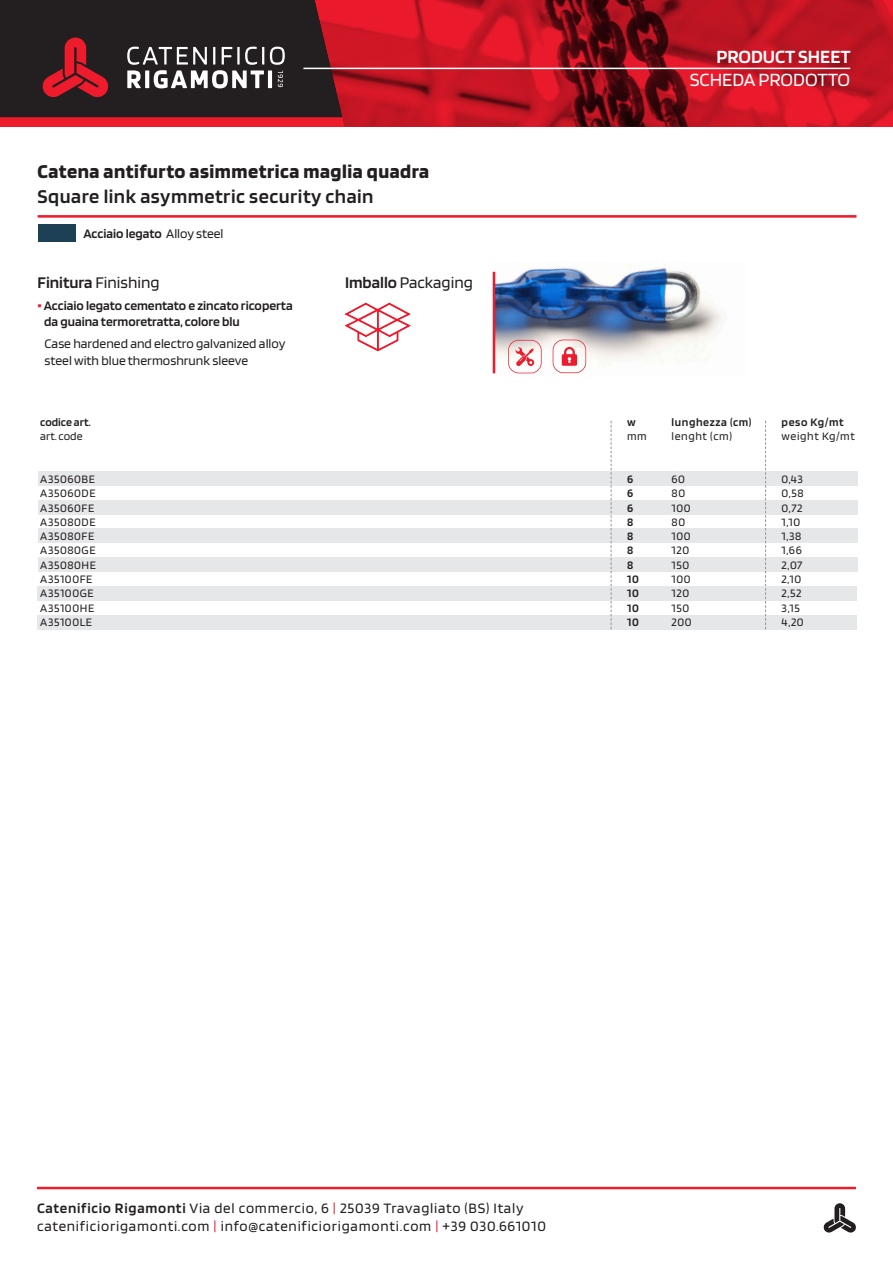
<style>
.page{position:relative;width:893px;height:1263px;background:#fff}
.page>*{position:absolute;margin:0;border:0;box-sizing:border-box;transform-origin:0 0}
.t1{font:700 20.4px "Blinker";letter-spacing:.025em;color:#231f20}
.t2{font:600 20.4px "Blinker";letter-spacing:.025em;color:#231f20}
.t3{font:19.5px "Blinker";color:#fff}
.t4{font:600 19.5px "Blinker";color:#fff}
.t5{font:16.95px "Blinker";color:#231f20}
.t6{font:15px/18px "Blinker";letter-spacing:.05em;color:#231f20}
.t7{font:600 13.65px "Blinker";color:#231f20}
.t8{font:13.65px "Blinker";color:#231f20}
.t9{font:11.85px "Blinker";letter-spacing:.05em;color:#231f20}
.t10{font:600 11.85px "Blinker";letter-spacing:.05em;color:#231f20}
.t11{font:600 11.85px "Blinker";color:#231f20}
.s1{font-weight:400}
.s2{font-weight:600}
.s3{font-weight:800;color:#ee1b2d}
.s4{color:#ee1b2d}
</style>
<div class="page">
<svg style="left:0;top:0;width:893px;height:127px;background:#b81522"></svg>
<svg style="left:0;top:0;width:342px;height:117px;background:#3c2a2c"></svg>
<hr style="left:303px;top:68px;width:547px;height:1px;background:#fff">
<hr style="left:37px;top:1187px;width:819px;height:2px;background:#ee1b2d">
<svg style="left:823px;top:1203px;width:33px;height:30px"></svg>
<div style="left:38px;top:615px;width:819px;height:14px;background:#e6e7e9"></div>
<div style="left:38px;top:586px;width:819px;height:15px;background:#e6e7e9"></div>
<div style="left:38px;top:557px;width:819px;height:15px;background:#e6e7e9"></div>
<hr style="left:38px;top:215px;width:818px;height:3px;background:#ee1b2d">
<div style="left:38px;top:472px;width:819px;height:14px;background:#e6e7e9"></div>
<div style="left:38px;top:500px;width:819px;height:14px;background:#e6e7e9"></div>
<div style="left:38px;top:529px;width:819px;height:14px;background:#e6e7e9"></div>
<img style="left:495px;top:264px;width:228px;height:110px">
<hr style="left:493px;top:272px;width:2px;height:101px;background:#ee1b2d">
<svg style="left:765px;top:421px;width:1px;height:208px"></svg>
<svg style="left:611px;top:421px;width:1px;height:208px"></svg>
<div style="left:38px;top:225px;width:38px;height:17px;background:#1d4054"></div>
<svg style="left:508px;top:340px;width:34px;height:33px"></svg>
<svg style="left:553px;top:340px;width:33px;height:33px"></svg>
<svg style="left:345px;top:303px;width:66px;height:48px"></svg>
<p class="t1" style="left:38px;top:161px;width:393px">Catena antifurto asimmetrica maglia quadra</p>
<p class="t2" style="left:38px;top:186px;width:337px">Square link asymmetric security chain</p>
<p class="t7" style="left:83px;top:226px;width:142px">Acciaio legato <span class="s1">Alloy steel</span></p>
<p class="t5" style="left:38px;top:274px;width:124px"><span class="s2">Finitura</span> Finishing</p>
<p class="t7" style="left:38px;top:299px;width:257px"><span class="s3">•</span> Acciaio legato cementato e zincato ricoperta</p>
<p class="t7" style="left:44px;top:315px;width:197px">da guaina termoretratta, colore blu</p>
<p class="t8" style="left:45px;top:337px;width:242px">Case hardened and electro galvanized alloy</p>
<p class="t8" style="left:45px;top:353px;width:205px">steel with blue thermoshrunk sleeve</p>
<p class="t11" style="left:40px;top:416px;width:52px">codice art.</p>
<p class="t9" style="left:40px;top:430px;width:44px">art. code</p>
<p class="t9" style="left:40px;top:473px;width:56px">A35060BE</p>
<p class="t9" style="left:40px;top:487px;width:57px">A35060DE</p>
<p class="t9" style="left:40px;top:502px;width:56px">A35060FE</p>
<p class="t9" style="left:40px;top:516px;width:57px">A35080DE</p>
<p class="t9" style="left:40px;top:530px;width:56px">A35080FE</p>
<p class="t9" style="left:40px;top:544px;width:57px">A35080GE</p>
<p class="t9" style="left:40px;top:559px;width:57px">A35080HE</p>
<p class="t9" style="left:40px;top:573px;width:54px">A35100FE</p>
<p class="t9" style="left:40px;top:587px;width:55px">A35100GE</p>
<p class="t9" style="left:40px;top:602px;width:55px">A35100HE</p>
<p class="t9" style="left:40px;top:616px;width:53px">A35100LE</p>
<p class="t5" style="left:345px;top:274px;width:129px"><span class="s2">Imballo</span> Packaging</p>
<h2 class="t4" style="left:716px;top:46px;width:136px">PRODUCT SHEET</h2>
<h2 class="t3" style="left:690px;top:70px;width:162px">SCHEDA PRODOTTO</h2>
<p class="t10" style="left:627px;top:416px;width:10px">w</p>
<p class="t9" style="left:627px;top:430px;width:21px">mm</p>
<p class="t10" style="left:627px;top:473px;width:8px">6</p>
<p class="t10" style="left:627px;top:487px;width:8px">6</p>
<p class="t10" style="left:627px;top:502px;width:8px">6</p>
<p class="t10" style="left:627px;top:516px;width:8px">8</p>
<p class="t10" style="left:627px;top:530px;width:8px">8</p>
<p class="t10" style="left:627px;top:544px;width:8px">8</p>
<p class="t10" style="left:627px;top:559px;width:8px">8</p>
<p class="t10" style="left:627px;top:573px;width:13px">10</p>
<p class="t10" style="left:627px;top:587px;width:13px">10</p>
<p class="t10" style="left:627px;top:602px;width:13px">10</p>
<p class="t10" style="left:627px;top:616px;width:13px">10</p>
<p class="t10" style="left:672px;top:416px;width:82px">lunghezza (cm)</p>
<p class="t9" style="left:672px;top:430px;width:62px">lenght (cm)</p>
<p class="t9" style="left:672px;top:473px;width:15px">60</p>
<p class="t9" style="left:672px;top:487px;width:15px">80</p>
<p class="t9" style="left:672px;top:502px;width:21px">100</p>
<p class="t9" style="left:672px;top:516px;width:15px">80</p>
<p class="t9" style="left:672px;top:530px;width:21px">100</p>
<p class="t9" style="left:672px;top:544px;width:19px">120</p>
<p class="t9" style="left:672px;top:559px;width:19px">150</p>
<p class="t9" style="left:672px;top:573px;width:21px">100</p>
<p class="t9" style="left:672px;top:587px;width:19px">120</p>
<p class="t9" style="left:672px;top:602px;width:19px">150</p>
<p class="t9" style="left:672px;top:616px;width:22px">200</p>
<p class="t10" style="left:782px;top:416px;width:63px">peso Kg/mt</p>
<p class="t9" style="left:782px;top:430px;width:75px">weight Kg/mt</p>
<p class="t9" style="left:782px;top:473px;width:23px">0,43</p>
<p class="t9" style="left:782px;top:487px;width:23px">0,58</p>
<p class="t9" style="left:782px;top:502px;width:23px">0,72</p>
<p class="t9" style="left:782px;top:516px;width:20px">1,10</p>
<p class="t9" style="left:782px;top:530px;width:21px">1,38</p>
<p class="t9" style="left:782px;top:544px;width:22px">1,66</p>
<p class="t9" style="left:782px;top:559px;width:22px">2,07</p>
<p class="t9" style="left:782px;top:573px;width:21px">2,10</p>
<p class="t9" style="left:782px;top:587px;width:21px">2,52</p>
<p class="t9" style="left:782px;top:602px;width:20px">3,15</p>
<p class="t9" style="left:782px;top:616px;width:24px">4,20</p>
<p class="t6" style="left:37px;top:1200px;width:510px"><span class="s2">Catenificio Rigamonti</span> Via del commercio, 6 <span class="s4">|</span> 25039 Travagliato (BS) Italy catenificiorigamonti.com <span class="s4">|</span> info@catenificiorigamonti.com <span class="s4">|</span> +39 030.661010</p>
</div>
